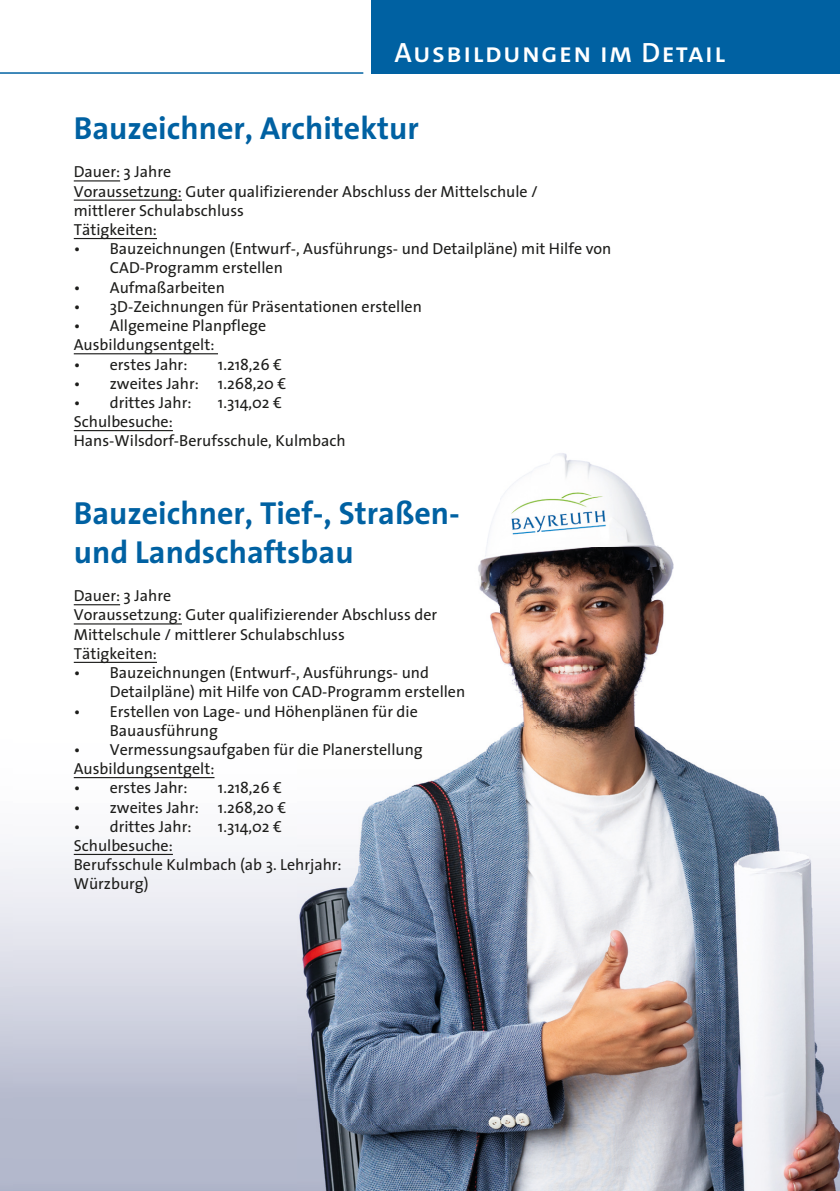
<style>
.page{position:relative;width:840px;height:1191px;background:#fff}
.page>*{position:absolute;margin:0;border:0;box-sizing:border-box;transform-origin:0 0}
.t1{font:700 32px/38.4px "The Sans";color:#0061a2}
.t2{font:600 28px "The Sans";letter-spacing:.05em;color:#fff}
.t3{font:16px/19.2px "The Sans";color:#1d1d1b}
</style>
<div class="page">
<div style="left:13px;top:728px;width:285px;height:463px;background:linear-gradient(to bottom,#fff,#abb0c7)"></div>
<img style="left:298px;top:453px;width:541px;height:738px">
<hr style="left:74px;top:180px;width:46px;height:1px;background:#1d1d1b">
<hr style="left:74px;top:199px;width:108px;height:2px;background:#1d1d1b">
<hr style="left:74px;top:238px;width:83px;height:1px;background:#1d1d1b">
<hr style="left:74px;top:353px;width:144px;height:1px;background:#1d1d1b">
<hr style="left:74px;top:430px;width:99px;height:1px;background:#1d1d1b">
<hr style="left:74px;top:604px;width:46px;height:1px;background:#1d1d1b">
<hr style="left:74px;top:623px;width:108px;height:1px;background:#1d1d1b">
<hr style="left:74px;top:662px;width:83px;height:1px;background:#1d1d1b">
<hr style="left:74px;top:777px;width:140px;height:1px;background:#1d1d1b">
<hr style="left:74px;top:854px;width:99px;height:1px;background:#1d1d1b">
<hr style="left:0;top:72px;width:363px;height:2px;background:#0263a3">
<div style="left:371px;top:0;width:468px;height:74px;background:#0061a2"></div>
<h2 class="t2" style="left:394px;top:34px;width:332px">AUSBILDUNGEN IM DETAIL</h2>
<h1 class="t1" style="left:74px;top:108px;width:346px">Bauzeichner, Architektur</h1>
<p class="t3" style="left:74px;top:162px;width:465px">Dauer: 3 Jahre<br>Voraussetzung: Guter qualifizierender Abschluss der Mittelschule / mittlerer Schulabschluss<br>Tätigkeiten:</p>
<p class="t3" style="left:110px;top:239px;width:503px;text-indent:-36px">• Bauzeichnungen (Entwurf-, Ausführungs- und Detailpläne) mit Hilfe von<br>CAD-Programm erstellen</p>
<p class="t3" style="left:74px;top:277px;width:153px">• Aufmaßarbeiten</p>
<p class="t3" style="left:74px;top:296px;width:349px">• 3D-Zeichnungen für Präsentationen erstellen</p>
<p class="t3" style="left:74px;top:315px;width:194px">• Allgemeine Planpflege<br>Ausbildungsentgelt:</p>
<p class="t3" style="left:74px;top:354px;width:115px">• erstes Jahr:</p>
<p class="t3" style="left:218px;top:354px;width:65px">1.218,26 €</p>
<p class="t3" style="left:74px;top:373px;width:214px">• zweites Jahr: 1.268,20 €</p>
<p class="t3" style="left:74px;top:392px;width:119px">• drittes Jahr:</p>
<p class="t3" style="left:218px;top:392px;width:65px">1.314,02 €</p>
<p class="t3" style="left:74px;top:411px;width:273px">Schulbesuche:<br>Hans-Wilsdorf-Berufsschule, Kulmbach</p>
<h1 class="t1" style="left:74px;top:493px;width:387px">Bauzeichner, Tief-, Straßen&shy;und Landschaftsbau</h1>
<p class="t3" style="left:74px;top:586px;width:364px">Dauer: 3 Jahre<br>Voraussetzung: Guter qualifizierender Abschluss der<br>Mittelschule / mittlerer Schulabschluss<br>Tätigkeiten:</p>
<p class="t3" style="left:110px;top:662px;width:357px;text-indent:-36px">• Bauzeichnungen (Entwurf-, Ausführungs- und<br>Detailpläne) mit Hilfe von CAD-Programm erstellen</p>
<p class="t3" style="left:110px;top:701px;width:309px;text-indent:-36px">• Erstellen von Lage- und Höhenplänen für die<br>Bauausführung</p>
<p class="t3" style="left:74px;top:739px;width:350px">• Vermessungsaufgaben für die Planerstellung<br>Ausbildungsentgelt:</p>
<p class="t3" style="left:74px;top:778px;width:115px">• erstes Jahr:</p>
<p class="t3" style="left:218px;top:778px;width:65px">1.218,26 €</p>
<p class="t3" style="left:74px;top:797px;width:214px">• zweites Jahr: 1.268,20 €</p>
<p class="t3" style="left:74px;top:816px;width:119px">• drittes Jahr:</p>
<p class="t3" style="left:218px;top:816px;width:65px">1.314,02 €</p>
<p class="t3" style="left:74px;top:835px;width:269px">Schulbesuche:<br>Berufsschule Kulmbach (ab 3. Lehrjahr:<br>Würzburg)</p>
</div>
